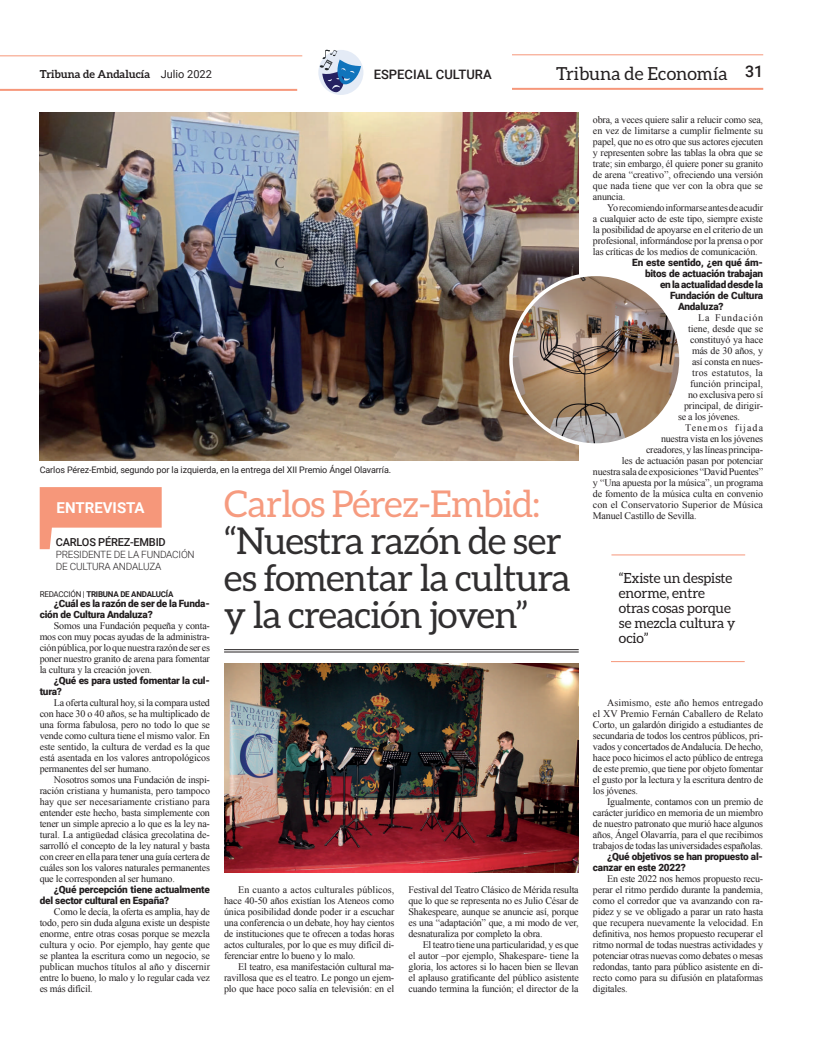
<style>
.page{position:relative;width:820px;height:1049px;background:#fff}
.page>*{position:absolute;margin:0;border:0;box-sizing:border-box;transform-origin:0 0}
.t1{font:37px/37px "Aleo";letter-spacing:-.02em;color:#312f30}
.t2{font:37px "Aleo";letter-spacing:-.02em;color:#f69b7f}
.t3{font:18px "Aleo";color:#231f20}
.t4{font:700 15px "Roboto";color:#fff}
.t5{font:14px/15px "Aleo";letter-spacing:-.01em;color:#231f20}
.t6{font:500 13px "Roboto";color:#231f20}
.t7{font:700 11px "Aleo";color:#231f20}
.t8{font:500 11px "Roboto";letter-spacing:-.02em;color:#231f20}
.t9{font:10px/11px "Times New Roman";letter-spacing:-.02em;color:#231f20;text-align:justify}
.t10{font:900 10px/11px "Roboto";letter-spacing:-.02em;color:#231f20}
.t11{font:10px "Times New Roman";letter-spacing:.01em;color:#231f20}
.t12{font:300 10px/12px "Roboto";letter-spacing:-.02em;color:#231f20}
.t13{font:10px "Times New Roman";letter-spacing:.025em;color:#231f20}
.t14{font:10px "Times New Roman";letter-spacing:.11em;color:#231f20}
.t15{font:10px "Times New Roman";letter-spacing:.07em;color:#231f20}
.t16{font:9px "Roboto";letter-spacing:-.01em;color:#231f20}
.t17{font:700 8px "Roboto";letter-spacing:-.03em;color:#231f20}
.s1{font-family:"Roboto";font-weight:400}
.s2{font-weight:400}
</style>
<div class="page">
<hr style="left:0;top:89px;width:297px;height:2px;background:#f6977a">
<hr style="left:0;top:56px;width:302px;height:1px;background:#f6977a">
<hr style="left:512px;top:88px;width:251px;height:2px;background:#f6977a">
<hr style="left:512px;top:55px;width:251px;height:1px;background:#f6977a">
<div style="left:318px;top:50px;width:45px;height:45px;background:#e4ebf6;border-radius:50%"></div>
<svg style="left:319px;top:50px;width:42px;height:43px"></svg>
<hr style="left:224px;top:652px;width:354px;height:1px;background:#231f20">
<hr style="left:224px;top:649px;width:354px;height:1px;background:#231f20">
<svg style="left:40px;top:487px;width:122px;height:62px"></svg>
<img style="left:40px;top:112px;width:538px;height:349px">
<img style="left:224px;top:663px;width:354px;height:209px">
<img style="left:511px;top:274px;width:166px;height:171px">
<div style="left:509px;top:273px;width:173px;height:174px;border:4px solid #fff;border-radius:50%"></div>
<hr style="left:611px;top:554px;width:133px;height:1px;background:#f6977a">
<hr style="left:610px;top:661px;width:134px;height:1px;background:#f6977a">
<p class="t7" style="left:40px;top:68px;width:174px">Tribuna de Andalucía <span class="s1">Julio 2022</span></p>
<h3 class="t6" style="left:373px;top:65px;width:119px">ESPECIAL CULTURA</h3>
<h2 class="t3" style="left:556px;top:63px;width:208px">Tribuna de Economía <sup>31</sup></h2>
<p class="t16" style="left:40px;top:464px;width:353px">Carlos Pérez-Embid, segundo por la izquierda, en la entrega del XII Premio Ángel Olavarría.</p>
<h3 class="t4" style="left:57px;top:497px;width:90px">ENTREVISTA</h3>
<p class="t8" style="left:56px;top:534px;width:111px">CARLOS PÉREZ-EMBID</p>
<p class="t12" style="left:56px;top:548px;width:140px">PRESIDENTE DE LA FUNDACIÓN<br>DE CULTURA ANDALUZA</p>
<p class="t17" style="left:40px;top:589px;width:135px"><span class="s2">REDACCIÓN |</span> TRIBUNA DE ANDALUCÍA</p>
<p class="t10" style="left:40px;top:597px;width:172px;text-indent:14px">¿Cuál es la razón de ser de la Funda&shy;ción de Cultura Andaluza?</p>
<p class="t9" style="left:40px;top:620px;width:172px;text-indent:14px">Somos una Fundación pequeña y conta&shy;mos con muy pocas ayudas de la administra&shy;ción pública, por lo que nuestra razón de ser es poner nuestro granito de arena para fomentar la cultura y la creación joven.</p>
<p class="t10" style="left:40px;top:674px;width:172px;text-indent:14px">¿Qué es para usted fomentar la cul&shy;tura?</p>
<p class="t9" style="left:40px;top:697px;width:172px;text-indent:14px">La oferta cultural hoy, si la compara usted con hace 30 o 40 años, se ha multiplicado de una forma fabulosa, pero no todo lo que se vende como cultura tiene el mismo valor. En este sentido, la cultura de verdad es la que está asentada en los valores antropológicos permanentes del ser humano.</p>
<p class="t9" style="left:40px;top:774px;width:172px;text-indent:14px">Nosotros somos una Fundación de inspi&shy;ración cristiana y humanista, pero tampoco hay que ser necesariamente cristiano para entender este hecho, basta simplemente con tener un simple aprecio a lo que es la ley na&shy;tural. La antigüedad clásica grecolatina de&shy;sarrolló el concepto de la ley natural y basta con creer en ella para tener una guía certera de cuáles son los valores naturales permanentes que le corresponden al ser humano.</p>
<p class="t10" style="left:40px;top:883px;width:172px;text-indent:14px">¿Qué percepción tiene actualmente del sector cultural en España?</p>
<p class="t9" style="left:40px;top:906px;width:172px;text-indent:14px">Como le decía, la oferta es amplia, hay de todo, pero sin duda alguna existe un despiste enorme, entre otras cosas porque se mezcla cultura y ocio. Por ejemplo, hay gente que se plantea la escritura como un negocio, se publican muchos títulos al año y discernir entre lo bueno, lo malo y lo regular cada vez es más difícil.</p>
<h1 class="t2" style="left:224px;top:483px;width:317px">Carlos Pérez-Embid:</h1>
<h1 class="t1" style="left:224px;top:522px;width:348px">“Nuestra razón de ser es fomentar la cultura y la creación joven”</h1>
<p class="t9" style="left:224px;top:884px;width:172px;text-indent:14px">En cuanto a actos culturales públicos, hace 40-50 años existían los Ateneos como única posibilidad donde poder ir a escuchar una conferencia o un debate, hoy hay cientos de instituciones que te ofrecen a todas horas actos culturales, por lo que es muy difícil di&shy;ferenciar entre lo bueno y lo malo.</p>
<p class="t9" style="left:224px;top:961px;width:172px;text-indent:14px">El teatro, esa manifestación cultural ma&shy;ravillosa que es el teatro. Le pongo un ejem&shy;plo que hace poco salía en televisión: en el</p>
<p class="t9" style="left:408px;top:884px;width:172px">Festival del Teatro Clásico de Mérida resulta que lo que se representa no es Julio César de Shakespeare, aunque se anuncie así, porque es una “adaptación” que, a mi modo de ver, desnaturaliza por completo la obra.</p>
<p class="t9" style="left:408px;top:939px;width:172px;text-indent:14px">El teatro tiene una particularidad, y es que el autor –por ejemplo, Shakespare- tiene la gloria, los actores si lo hacen bien se llevan el aplauso gratificante del público asistente cuando termina la función; el director de la</p>
<p class="t9" style="left:592px;top:114px;width:172px">obra, a veces quiere salir a relucir como sea, en vez de limitarse a cumplir fielmente su papel, que no es otro que sus actores ejecuten y representen sobre las tablas la obra que se trate; sin embargo, él quiere poner su granito de arena “creativo”, ofreciendo una versión que nada tiene que ver con la obra que se anuncia.</p>
<p class="t9" style="left:592px;top:202px;width:172px;text-indent:14px">Yo recomiendo informarse antes de acudir a cualquier acto de este tipo, siempre existe la posibilidad de apoyarse en el criterio de un profesional, informándose por la prensa o por las críticas de los medios de comunicación.</p>
<p class="t10" style="left:632px;top:256px;width:132px">En este sentido, ¿en qué ám-</p>
<p class="t10" style="left:644px;top:267px;width:120px">bitos de actuación trabajan</p>
<p class="t10" style="left:659px;top:278px;width:104px">en la actualidad desde la</p>
<p class="t10" style="left:669px;top:289px;width:94px">Fundación de Cultura</p>
<p class="t10" style="left:677px;top:300px;width:47px">Andaluza?</p>
<p class="t15" style="left:698px;top:311px;width:66px">La Fundación</p>
<p class="t9" style="left:687px;top:323px;width:77px">tiene, desde que se</p>
<p class="t9" style="left:689px;top:334px;width:75px">constituyó ya hace</p>
<p class="t9" style="left:691px;top:345px;width:72px">más de 30 años, y</p>
<p class="t9" style="left:691px;top:356px;width:72px">así consta en nues-</p>
<p class="t13" style="left:691px;top:366px;width:72px">tros estatutos, la</p>
<p class="t11" style="left:689px;top:377px;width:75px">función principal,</p>
<p class="t9" style="left:687px;top:389px;width:77px">no exclusiva pero sí</p>
<p class="t9" style="left:683px;top:400px;width:80px">principal, de dirigir-</p>
<p class="t9" style="left:677px;top:411px;width:63px">se a los jóvenes.</p>
<p class="t14" style="left:685px;top:421px;width:79px">Tenemos fijada</p>
<p class="t9" style="left:660px;top:433px;width:104px">nuestra vista en los jóvenes</p>
<p class="t9" style="left:645px;top:444px;width:118px">creadores, y las líneas principa-</p>
<p class="t9" style="left:621px;top:455px;width:142px">les de actuación pasan por potenciar</p>
<p class="t9" style="left:592px;top:466px;width:172px">nuestra sala de exposiciones “David Puentes”</p>
<p class="t9" style="left:592px;top:477px;width:172px">y “Una apuesta por la música”, un programa</p>
<p class="t9" style="left:592px;top:488px;width:171px">de fomento de la música culta en convenio</p>
<p class="t11" style="left:592px;top:498px;width:171px">con el Conservatorio Superior de Música</p>
<p class="t9" style="left:592px;top:510px;width:105px">Manuel Castillo de Sevilla.</p>
<h3 class="t5" style="left:618px;top:570px;width:118px">“Existe un despiste enorme, entre otras cosas porque se mezcla cultura y ocio”</h3>
<p class="t9" style="left:592px;top:697px;width:172px;text-indent:14px">Asimismo, este año hemos entregado el XV Premio Fernán Caballero de Relato Corto, un galardón dirigido a estudiantes de secundaria de todos los centros públicos, pri&shy;vados y concertados de Andalucía. De hecho, hace poco hicimos el acto público de entrega de este premio, que tiene por objeto fomentar el gusto por la lectura y la escritura dentro de los jóvenes.</p>
<p class="t9" style="left:592px;top:796px;width:172px;text-indent:14px">Igualmente, contamos con un premio de carácter jurídico en memoria de un miembro de nuestro patronato que murió hace algunos años, Ángel Olavarría, para el que recibimos trabajos de todas las universidades españolas.</p>
<p class="t10" style="left:592px;top:850px;width:172px;text-indent:14px">¿Qué objetivos se han propuesto al&shy;canzar en este 2022?</p>
<p class="t9" style="left:592px;top:873px;width:172px;text-indent:14px">En este 2022 nos hemos propuesto recu&shy;perar el ritmo perdido durante la pandemia, como el corredor que va avanzando con ra&shy;pidez y se ve obligado a parar un rato hasta que recupera nuevamente la velocidad. En definitiva, nos hemos propuesto recuperar el ritmo normal de todas nuestras actividades y potenciar otras nuevas como debates o mesas redondas, tanto para público asistente en di&shy;recto como para su difusión en plataformas digitales.</p>
</div>
